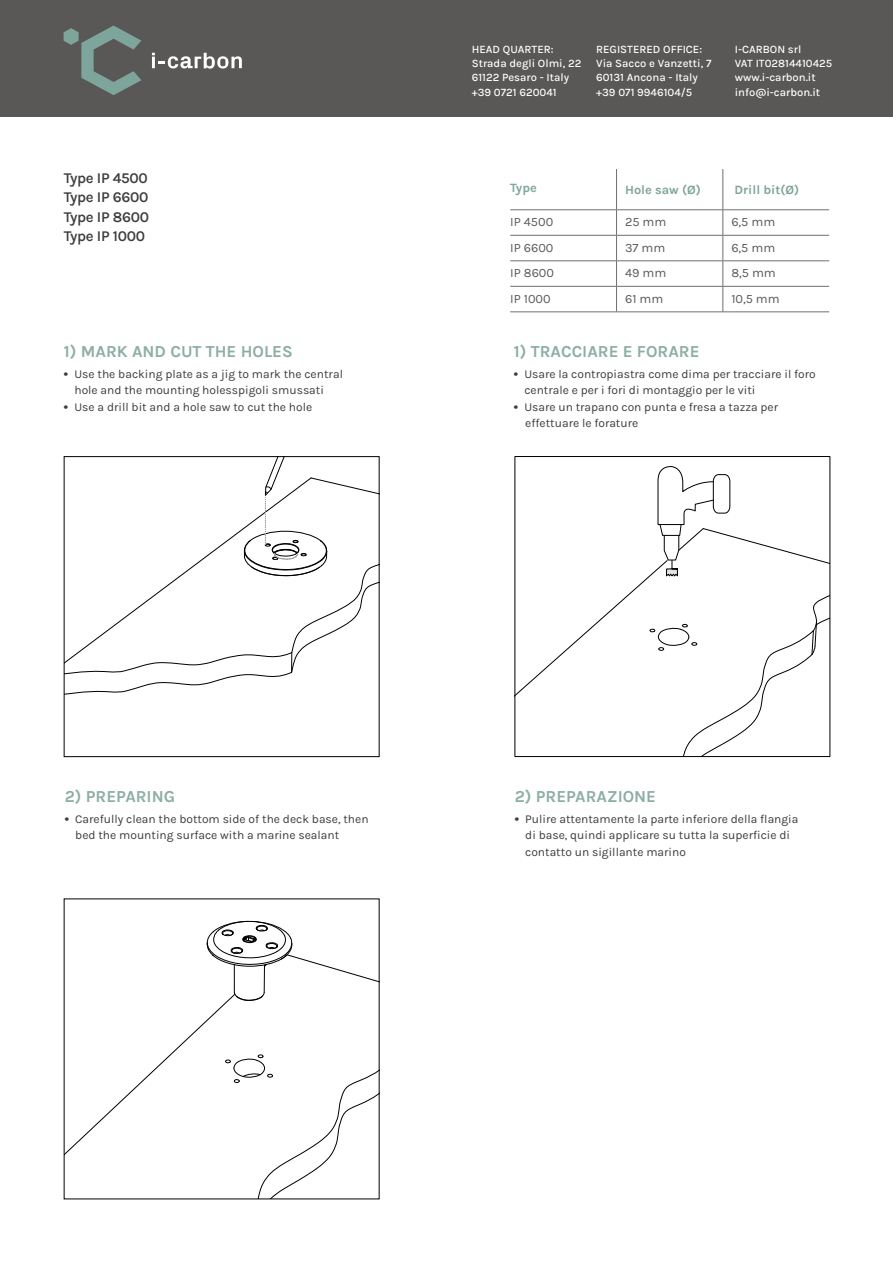
<style>
.page{position:relative;width:893px;height:1263px;background:#fff}
.page>*{position:absolute;margin:0;border:0;box-sizing:border-box;transform-origin:0 0}
.t1{font:700 16.8px "Karla";color:#8caea6}
.t2{font:600 15px/19.5px "Karla";letter-spacing:-.02em;color:#3c3c3b;text-align:justify}
.t3{font:12.75px "Karla";color:#595857}
.t4{font:700 12.75px "Karla";color:#7da59c}
.t5{font:12px/16.5px "Karla";color:#3c3c3b}
.t6{font:500 11.25px/14.2px "Karla";color:#fff}
.s1{font-weight:700}
</style>
<div class="page">
<div style="left:0;top:0;width:893px;height:117px;background:#595857"></div>
<svg style="left:64px;top:26px;width:77px;height:69px"></svg>
<svg style="left:152px;top:53px;width:90px;height:16px"></svg>
<svg style="left:510px;top:169px;width:319px;height:143px"></svg>
<hr style="left:616px;top:169px;width:1px;height:41px;background:#706f6f">
<hr style="left:723px;top:169px;width:1px;height:41px;background:#706f6f">
<svg style="left:616px;top:211px;width:1px;height:101px"></svg>
<svg style="left:723px;top:211px;width:1px;height:101px"></svg>
<hr style="left:510px;top:210px;width:106px;height:1px;background:#706f6f">
<hr style="left:616px;top:210px;width:107px;height:1px;background:#706f6f">
<hr style="left:723px;top:210px;width:106px;height:1px;background:#706f6f">
<hr style="left:510px;top:235px;width:106px;height:1px;background:#706f6f">
<hr style="left:616px;top:235px;width:107px;height:1px;background:#706f6f">
<hr style="left:723px;top:235px;width:106px;height:1px;background:#706f6f">
<hr style="left:510px;top:261px;width:106px;height:1px;background:#706f6f">
<hr style="left:616px;top:261px;width:107px;height:1px;background:#706f6f">
<hr style="left:723px;top:261px;width:106px;height:1px;background:#706f6f">
<hr style="left:510px;top:286px;width:106px;height:1px;background:#706f6f">
<hr style="left:616px;top:286px;width:107px;height:1px;background:#706f6f">
<hr style="left:723px;top:286px;width:106px;height:1px;background:#706f6f">
<hr style="left:510px;top:312px;width:106px;height:1px;background:#706f6f">
<hr style="left:616px;top:312px;width:107px;height:1px;background:#706f6f">
<hr style="left:723px;top:312px;width:106px;height:1px;background:#706f6f">
<svg style="left:517px;top:466px;width:311px;height:289px"></svg>
<div style="left:515px;top:456px;width:315px;height:301px;border:1px solid #000"></div>
<svg style="left:66px;top:458px;width:311px;height:237px"></svg>
<div style="left:64px;top:456px;width:315px;height:301px;border:1px solid #000"></div>
<svg style="left:66px;top:921px;width:311px;height:276px"></svg>
<p class="t2" style="left:64px;top:168px;width:87px">Type IP 4500<br>Type IP 6600<br>Type IP 8600<br>Type IP 1000</p>
<h1 class="t1" style="left:64px;top:340px;width:230px">1) MARK AND CUT THE HOLES</h1>
<p class="t5" style="left:74px;top:365px;width:270px;text-indent:-10px"><span class="s1">•</span> Use the backing plate as a jig to mark the central hole and the mounting holesspigoli smussati</p>
<p class="t5" style="left:64px;top:398px;width:250px"><span class="s1">•</span> Use a drill bit and a hole saw to cut the hole</p>
<p class="t6" style="left:472px;top:42px;width:111px">HEAD QUARTER:<br>Strada degli Olmi, 22<br>61122 Pesaro - Italy +39 0721 620041</p>
<p class="t6" style="left:735px;top:42px;width:99px">I-CARBON srl<br>VAT IT02814410425 www.i-carbon.it info@i-carbon.it</p>
<p class="t6" style="left:596px;top:42px;width:117px">REGISTERED OFFICE:<br>Via Sacco e Vanzetti, 7<br>60131 Ancona - Italy +39 071 9946104/5</p>
<p class="t4" style="left:510px;top:179px;width:28px">Type</p>
<p class="t4" style="left:625px;top:182px;width:77px">Hole saw (Ø)</p>
<p class="t4" style="left:735px;top:182px;width:66px">Drill bit(Ø)</p>
<p class="t3" style="left:510px;top:214px;width:44px">IP 4500</p>
<p class="t3" style="left:625px;top:214px;width:43px">25 mm</p>
<p class="t3" style="left:731px;top:214px;width:45px">6,5 mm</p>
<p class="t3" style="left:510px;top:239px;width:45px">IP 6600</p>
<p class="t3" style="left:625px;top:239px;width:42px">37 mm</p>
<p class="t3" style="left:731px;top:239px;width:45px">6,5 mm</p>
<p class="t3" style="left:510px;top:265px;width:45px">IP 8600</p>
<p class="t3" style="left:625px;top:265px;width:43px">49 mm</p>
<p class="t3" style="left:731px;top:265px;width:46px">8,5 mm</p>
<p class="t3" style="left:510px;top:290px;width:42px">IP 1000</p>
<p class="t3" style="left:625px;top:290px;width:40px">61 mm</p>
<p class="t3" style="left:731px;top:290px;width:50px">10,5 mm</p>
<h1 class="t1" style="left:514px;top:340px;width:187px">1) TRACCIARE E FORARE</h1>
<p class="t5" style="left:524px;top:365px;width:293px;text-indent:-10px"><span class="s1">•</span> Usare la contropiastra come dima per tracciare il foro centrale e per i fori di montaggio per le viti</p>
<p class="t5" style="left:525px;top:398px;width:254px;text-indent:-11px"><span class="s1">•</span> Usare un trapano con punta e fresa a tazza per effettuare le forature</p>
<h1 class="t1" style="left:65px;top:785px;width:112px">2) PREPARING</h1>
<p class="t5" style="left:75px;top:810px;width:295px;text-indent:-10px"><span class="s1">•</span> Carefully clean the bottom side of the deck base, then bed the mounting surface with a marine sealant</p>
<h1 class="t1" style="left:515px;top:785px;width:143px">2) PREPARAZIONE</h1>
<p class="t5" style="left:525px;top:810px;width:275px;text-indent:-10px"><span class="s1">•</span> Pulire attentamente la parte inferiore della flangia di base, quindi applicare su tutta la superficie di contatto un sigillante marino</p>
</div>
